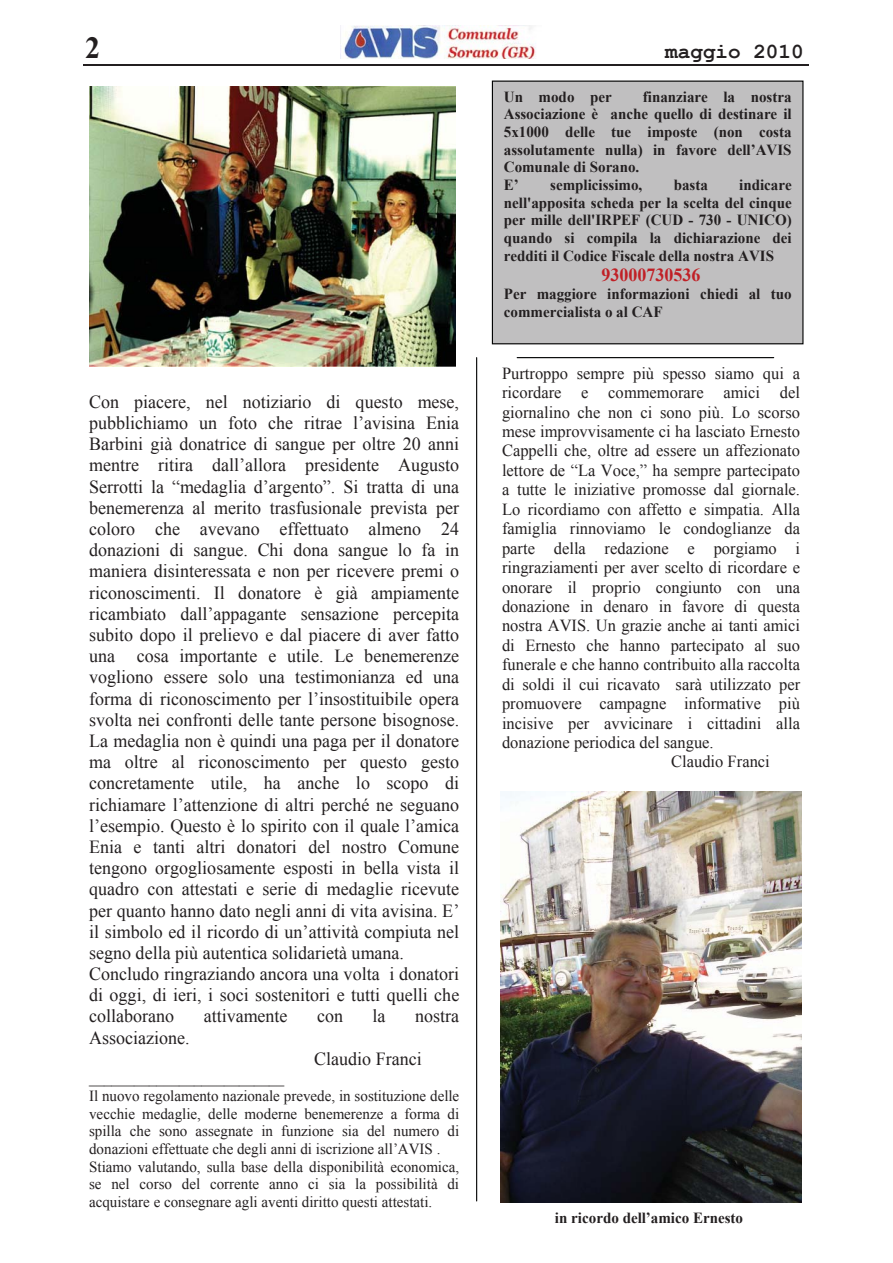
<style>
.page{position:relative;width:893px;height:1263px;background:#fff}
.page>*{position:absolute;margin:0;border:0;box-sizing:border-box;transform-origin:0 0}
.t1{font:700 30.75px "Times New Roman";color:#231f20}
.t2{font:700 21.45px "Courier New";color:#231f20}
.t3{font:18.45px/21.1px "Times New Roman";color:#231f20}
.t4{font:700 18.45px "Times New Roman";color:#c02026}
.t5{font:16.8px "Times New Roman";color:#231f20}
.t6{font:700 15.45px/17.7px "Times New Roman";color:#231f20}
.t7{font:15.45px/17.7px "Times New Roman";color:#231f20}
</style>
<div class="page">
<img style="left:340px;top:26px;width:196px;height:32px">
<hr style="left:83px;top:65px;width:725px;height:1px;background:#231f20">
<img style="left:89px;top:87px;width:367px;height:280px">
<img style="left:501px;top:792px;width:301px;height:411px">
<div style="left:492px;top:81px;width:311px;height:263px;background:#c0bfc0"></div>
<div style="left:492px;top:81px;width:311px;height:263px;border:1px solid #010202"></div>
<hr style="left:476px;top:358px;width:1px;height:843px;background:#010202">
<hr style="left:517px;top:357px;width:257px;height:1px;background:#010202">
<h1 class="t1" style="left:85px;top:31px;width:16px">2</h1>
<p class="t2" style="left:665px;top:40px;width:140px">maggio 2010</p>
<p class="t3" style="left:89px;top:391px;width:372px">Con piacere, nel notiziario di questo mese, pubblichiamo un foto che ritrae l’avisina Enia Barbini già donatrice di sangue per oltre 20 anni mentre ritira dall’allora presidente Augusto Serrotti la “medaglia d’argento”. Si tratta di una benemerenza al merito trasfusionale prevista per coloro che avevano effettuato almeno 24 donazioni di sangue. Chi dona sangue lo fa in maniera disinteressata e non per ricevere premi o riconoscimenti. Il donatore è già ampiamente ricambiato dall’appagante sensazione percepita subito dopo il prelievo e dal piacere di aver fatto una cosa importante e utile. Le benemerenze vogliono essere solo una testimonianza ed una forma di riconoscimento per l’insostituibile opera svolta nei confronti delle tante persone bisognose.<br>La medaglia non è quindi una paga per il donatore ma oltre al riconoscimento per questo gesto concretamente utile, ha anche lo scopo di richiamare l’attenzione di altri perché ne seguano l’esempio. Questo è lo spirito con il quale l’amica Enia e tanti altri donatori del nostro Comune tengono orgogliosamente esposti in bella vista il quadro con attestati e serie di medaglie ricevute per quanto hanno dato negli anni di vita avisina. E’ il simbolo ed il ricordo di un’attività compiuta nel segno della più autentica solidarietà umana.<br>Concludo ringraziando ancora una volta i donatori di oggi, di ieri, i soci sostenitori e tutti quelli che collaborano</p>
<p class="t3" style="left:204px;top:1006px;width:85px">attivamente</p>
<p class="t3" style="left:317px;top:1006px;width:27px">con</p>
<p class="t3" style="left:373px;top:1006px;width:14px">la</p>
<p class="t3" style="left:415px;top:1006px;width:46px">nostra</p>
<p class="t3" style="left:89px;top:1027px;width:102px">Associazione.</p>
<p class="t3" style="left:314px;top:1048px;width:109px">Claudio Franci</p>
<p class="t7" style="left:89px;top:1069px;width:372px">__________________________<br>Il nuovo regolamento nazionale prevede, in sostituzione delle vecchie medaglie, delle moderne benemerenze a forma di spilla che sono assegnate in funzione sia del numero di donazioni effettuate che degli anni di iscrizione all’AVIS .<br>Stiamo valutando, sulla base della disponibilità economica, se nel corso del corrente anno ci sia la possibilità di acquistare e consegnare agli aventi diritto questi attestati.</p>
<p class="t6" style="left:504px;top:88px;width:289px;text-indent:139px">finanziare la nostra<br>Associazione è anche quello di destinare il<br>5x1000 delle tue imposte (non costa assolutamente nulla) in favore dell’AVIS<br>Comunale di Sorano.<br>E’</p>
<p class="t6" style="left:504px;top:88px;width:109px">Un modo per</p>
<p class="t6" style="left:504px;top:176px;width:289px;text-align:justify;text-indent:235px">indicare nell'apposita scheda per la scelta del cinque per mille dell'IRPEF (CUD - 730 - UNICO) quando si compila la dichiarazione dei redditi il Codice Fiscale della nostra AVIS</p>
<p class="t4" style="left:601px;top:265px;width:100px">93000730536</p>
<p class="t6" style="left:504px;top:285px;width:289px">Per maggiore informazioni chiedi al tuo commercialista o al CAF</p>
<p class="t6" style="left:550px;top:176px;width:94px">semplicissimo,</p>
<p class="t6" style="left:674px;top:176px;width:36px">basta</p>
<p class="t5" style="left:502px;top:364px;width:299px">Purtroppo sempre più spesso siamo qui a</p>
<p class="t5" style="left:502px;top:383px;width:299px">ricordare e commemorare amici del</p>
<p class="t5" style="left:502px;top:403px;width:299px">giornalino che non ci sono più. Lo scorso</p>
<p class="t5" style="left:502px;top:422px;width:300px">mese improvvisamente ci ha lasciato Ernesto</p>
<p class="t5" style="left:502px;top:442px;width:300px">Cappelli che, oltre ad essere un affezionato</p>
<p class="t5" style="left:502px;top:461px;width:299px">lettore de “La Voce,” ha sempre partecipato</p>
<p class="t5" style="left:502px;top:480px;width:299px">a tutte le iniziative promosse dal giornale.</p>
<p class="t5" style="left:502px;top:500px;width:299px">Lo ricordiamo con affetto e simpatia. Alla</p>
<p class="t5" style="left:502px;top:519px;width:299px">famiglia rinnoviamo le condoglianze da</p>
<p class="t5" style="left:502px;top:539px;width:300px">parte della redazione e porgiamo i</p>
<p class="t5" style="left:502px;top:558px;width:299px">ringraziamenti per aver scelto di ricordare e</p>
<p class="t5" style="left:502px;top:578px;width:299px">onorare il proprio congiunto con una</p>
<p class="t5" style="left:502px;top:597px;width:299px">donazione in denaro in favore di questa</p>
<p class="t5" style="left:502px;top:616px;width:299px">nostra AVIS. Un grazie anche ai tanti amici</p>
<p class="t5" style="left:502px;top:636px;width:299px">di Ernesto che hanno partecipato al suo</p>
<p class="t5" style="left:502px;top:655px;width:299px">funerale e che hanno contribuito alla raccolta</p>
<p class="t5" style="left:502px;top:675px;width:300px">di soldi il cui ricavato sarà utilizzato per</p>
<p class="t5" style="left:502px;top:694px;width:299px">promuovere campagne informative più</p>
<p class="t5" style="left:502px;top:714px;width:300px">incisive per avvicinare i cittadini alla</p>
<p class="t5" style="left:502px;top:733px;width:213px">donazione periodica del sangue.</p>
<p class="t5" style="left:671px;top:752px;width:100px">Claudio Franci</p>
<p class="t6" style="left:555px;top:1209px;width:190px">in ricordo dell’amico Ernesto</p>
</div>
